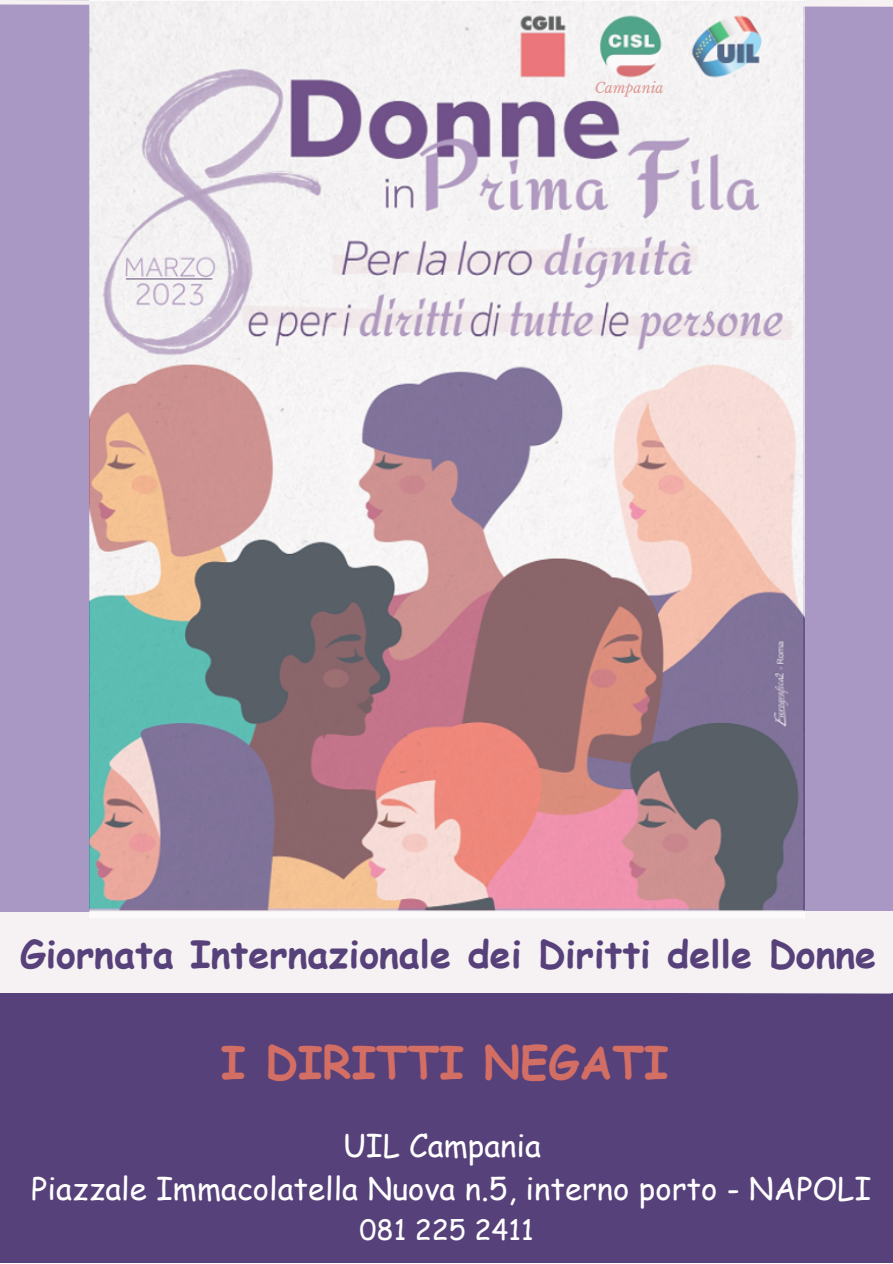
<style>
.page{position:relative;width:893px;height:1264px;background:#fff}
.page>*{position:absolute;margin:0;border:0;box-sizing:border-box;transform-origin:0 0}
.t1{font:700 45.3px "Comic Sans MS";color:#d36e64}
.t2{font:700 37.8px "Comic Sans MS";color:#57417a}
.t3{font:31.05px/42.8px "Comic Sans MS";color:#fff;text-align:center}
.t4{font:28.05px "Comic Sans MS";color:#fff}
.t5{font:italic 14.4px "Libre Baskerville";color:#d36e64}
</style>
<div class="page">
<div style="left:0;top:0;width:892px;height:1262px;background:#f6f1f2"></div>
<div style="left:0;top:993px;width:892px;height:269px;background:#57417a"></div>
<div style="left:803px;top:7px;width:89px;height:903px;background:#a997c4"></div>
<div style="left:0;top:0;width:90px;height:911px;background:#a997c4"></div>
<svg style="left:0;top:0;width:892px;height:9px"></svg>
<svg style="left:692px;top:993px;width:200px;height:1px"></svg>
<img style="left:90px;top:0;width:714px;height:911px">
<p class="t5" style="left:594px;top:79px;width:71px">Campania</p>
<p class="t2" style="left:20px;top:926px;width:857px">Giornata Internazionale dei Diritti delle Donne</p>
<h1 class="t1" style="left:221px;top:1028px;width:449px">I DIRITTI NEGATI</h1>
<p class="t3" style="left:31px;top:1123px;width:841px">UIL Campania<br>Piazzale Immacolatella Nuova n.5, interno porto - NAPOLI</p>
<p class="t4" style="left:359px;top:1208px;width:176px">081 225 2411</p>
</div>
